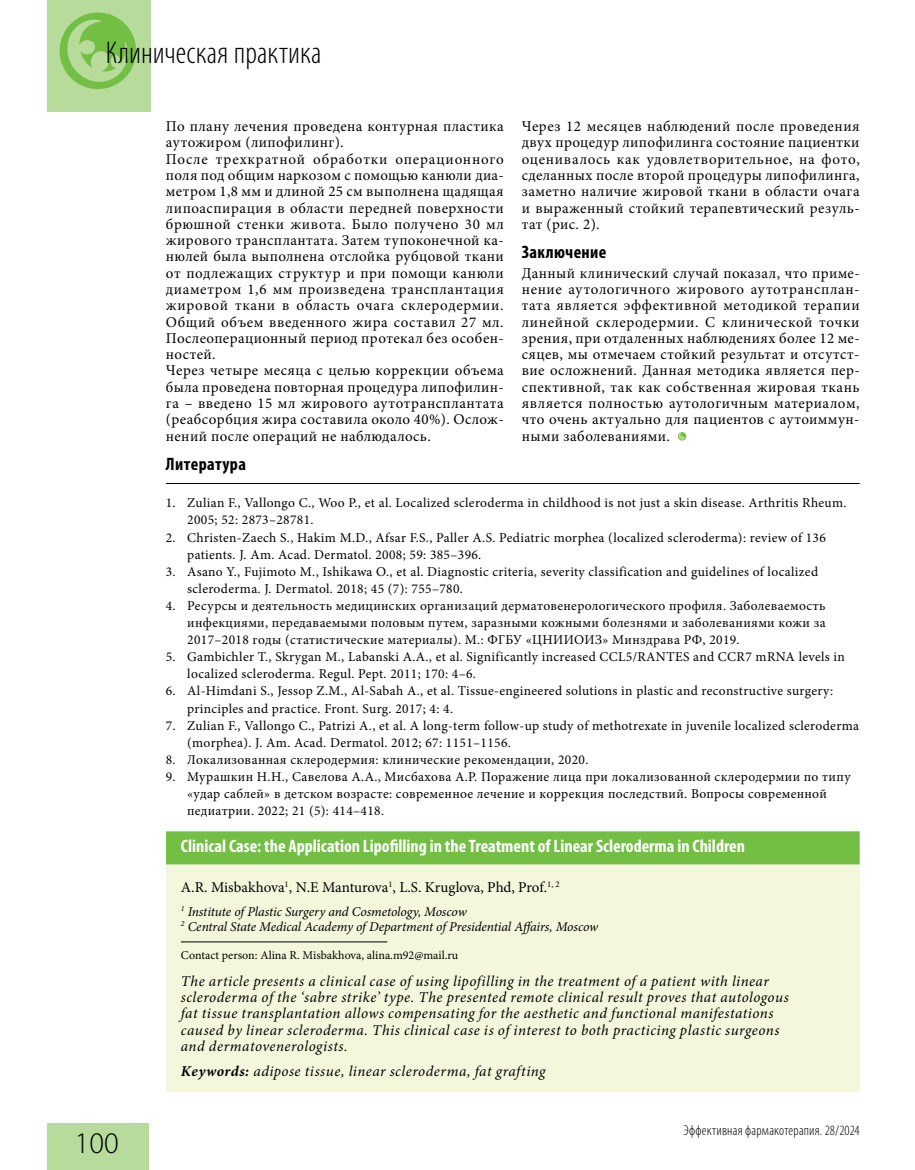
<style>
.page{position:relative;width:915px;height:1170px;background:#fff}
.page>*{position:absolute;margin:0;border:0;box-sizing:border-box;transform-origin:0 0}
.t1{font:300 condensed 31.5px "Myriad Pro";letter-spacing:.005em;color:#000}
.t2{font:300 30px "Myriad Pro";color:#000}
.t3{font:700 condensed 18px "Myriad Pro";color:#fff}
.t4{font:700 condensed 18px "Myriad Pro";letter-spacing:.02em;color:#000}
.t5{font:15px/16.2px "Minion Pro";letter-spacing:.03em;color:#000;text-align:justify}
.t6{font:italic 15px/16.2px "Minion Pro";letter-spacing:.03em;color:#000}
.t7{font:15px "Minion Pro";letter-spacing:-.005em;color:#000}
.t8{font:300 condensed 14.25px "Myriad Pro";letter-spacing:.015em;color:#000}
.t9{font:13.5px/17.1px "Minion Pro";letter-spacing:.025em;color:#000}
.t10{font:italic 13.5px/15px "Minion Pro";letter-spacing:-.01em;color:#000}
.t11{font:12px "Minion Pro";color:#000}
.s1{font-weight:700}
</style>
<div class="page">
<div style="left:47px;top:0;width:103px;height:111px;background:#b7db9b"></div>
<div style="left:47px;top:1123px;width:101px;height:46px;background:#b7db9b"></div>
<div style="left:60px;top:12px;width:76px;height:77px;background:#72bf44;border-radius:50%"></div>
<svg style="left:66px;top:20px;width:63px;height:63px"></svg>
<hr style="left:166px;top:483px;width:693px;height:1px;background:#000">
<div style="left:166px;top:831px;width:693px;height:260px;background:#f5f7dc"></div>
<div style="left:166px;top:831px;width:693px;height:33px;background:#72bf44"></div>
<hr style="left:181px;top:941px;width:206px;height:1px;background:#000">
<svg style="left:678px;top:433px;width:7px;height:7px"></svg>
<h1 class="t1" style="left:106px;top:34px;width:217px">Клиническая практика</h1>
<p class="t5" style="left:166px;top:118px;width:339px;text-align:left">По плану лечения проведена контурная пластика аутожиром (липофилинг).<br>После трехкратной обработки операционного поля под общим наркозом с помощью канюли диа&shy;метром 1,8 мм и длиной 25 см выполнена щадящая липоаспирация в области передней поверхности брюшной стенки живота. Было получено 30 мл жирового трансплантата. Затем тупоконечной ка&shy;нюлей была выполнена отслойка рубцовой ткани от подлежащих структур и при помощи канюли диаметром 1,6 мм произведена трансплантация жировой ткани в область очага склеродермии.<br>Общий объем введенного жира составил 27 мл.<br>Послеоперационный период протекал без особен&shy;ностей.<br>Через четыре месяца с целью коррекции объема была проведена повторная процедура липофилин&shy;га – введено 15 мл жирового аутотрансплантата (реабсорбция жира составила около 40%). Ослож&shy;нений после операций не наблюдалось.</p>
<p class="t5" style="left:521px;top:118px;width:339px">Через 12 месяцев наблюдений после проведения двух процедур липофилинга состояние пациентки оценивалось как удовлетворительное, на фото, сделанных после второй процедуры липофилинга, заметно наличие жировой ткани в области очага и выраженный стойкий терапевтический резуль&shy;тат (рис. 2).</p>
<p class="t4" style="left:521px;top:241px;width:86px">Заключение</p>
<p class="t5" style="left:521px;top:265px;width:339px">Данный клинический случай показал, что приме&shy;нение аутологичного жирового аутотрансплан&shy;тата является эффективной методикой терапии линейной склеродермии. С клинической точки зрения, при отдаленных наблюдениях более 12 ме&shy;сяцев, мы отмечаем стойкий результат и отсутст&shy;вие осложнений. Данная методика является пер&shy;спективной, так как собственная жировая ткань является полностью аутологичным материалом, что очень актуально для пациентов с аутоиммун&shy;ными заболеваниями.</p>
<h2 class="t2" style="left:75px;top:1126px;width:45px">100</h2>
<p class="t4" style="left:166px;top:453px;width:81px">Литература</p>
<p class="t9" style="left:187px;top:494px;width:660px;text-indent:-21px">1. Zulian F., Vallongo C., Woo P., et al. Localized scleroderma in childhood is not just a skin disease. Arthritis Rheum.<br>2005; 52: 2873–28781.</p>
<p class="t9" style="left:187px;top:528px;width:640px;text-indent:-21px">2. Christen-Zaech S., Hakim M.D., Afsar F.S., Paller A.S. Pediatric morphea (localized scleroderma): review of 136 patients. J. Am. Acad. Dermatol. 2008; 59: 385–396.</p>
<p class="t9" style="left:187px;top:563px;width:632px;text-indent:-21px">3. Asano Y., Fujimoto M., Ishikawa O., et al. Diagnostic criteria, severity classification and guidelines of localized scleroderma. J. Dermatol. 2018; 45 (7): 755–780.</p>
<p class="t9" style="left:187px;top:597px;width:639px;text-align:justify;text-indent:-21px">4. Ресурсы и деятельность медицинских организаций дерматовенерологического профиля. Заболеваемость инфекциями, передаваемыми половым путем, заразными кожными болезнями и заболеваниями кожи за 2017–2018 годы (статистические материалы). М.: ФГБУ «ЦНИИОИЗ» Минздрава РФ, 2019.</p>
<p class="t9" style="left:187px;top:648px;width:659px;text-indent:-21px">5. Gambichler T., Skrygan M., Labanski A.A., et al. Significantly increased CCL5/RANTES and CCR7 mRNA levels in localized scleroderma. Regul. Pept. 2011; 170: 4–6.</p>
<p class="t9" style="left:187px;top:682px;width:647px;text-indent:-21px">6. Al-Himdani S., Jessop Z.M., Al-Sabah A., et al. Tissue-engineered solutions in plastic and reconstructive surgery: principles and practice. Front. Surg. 2017; 4: 4.</p>
<p class="t9" style="left:187px;top:716px;width:673px;text-indent:-21px">7. Zulian F., Vallongo C., Patrizi A., et al. A long-term follow-up study of methotrexate in juvenile localized scleroderma (morphea). J. Am. Acad. Dermatol. 2012; 67: 1151–1156.</p>
<p class="t9" style="left:166px;top:751px;width:424px">8. Локализованная склеродермия: клинические рекомендации, 2020.</p>
<p class="t9" style="left:187px;top:768px;width:664px;text-indent:-21px">9. Мурашкин Н.Н., Савелова А.А., Мисбахова А.Р. Поражение лица при локализованной склеродермии по типу «удар саблей» в детском возрасте: современное лечение и коррекция последствий. Вопросы современной педиатрии. 2022; 21 (5): 414–418.</p>
<p class="t3" style="left:181px;top:834px;width:565px">Clinical Case: the Application Lipofilling in the Treatment of Linear Scleroderma in Children</p>
<p class="t7" style="left:181px;top:877px;width:380px">A.R. Misbakhova<sup>1</sup>, N.E Manturova<sup>1</sup>, L.S. Kruglova, Phd, Prof.<sup>1,</sup> <sup>2</sup></p>
<p class="t10" style="left:181px;top:903px;width:419px"><sup>1</sup> Institute of Plastic Surgery and Cosmetology, Moscow<br><sup>2</sup> Central State Medical Academy of Department of Presidential Affairs, Moscow</p>
<p class="t11" style="left:181px;top:947px;width:279px">Contact person: Alina R. Misbakhova, alina.m92@mail.ru</p>
<p class="t6" style="left:181px;top:972px;width:609px">The article presents a clinical case of using lipofilling in the treatment of a patient with linear scleroderma of the ‘sabre strike’ type. The presented remote clinical result proves that autologous fat tissue transplantation allows compensating for the aesthetic and functional manifestations caused by linear scleroderma. This clinical case is of interest to both practicing plastic surgeons and dermatovenerologists.</p>
<p class="t6" style="left:181px;top:1062px;width:366px"><span class="s1">Keywords:</span> adipose tissue, linear scleroderma, fat grafting</p>
<p class="t8" style="left:683px;top:1121px;width:178px">Эффективная фармакотерапия. 28/2024</p>
</div>
